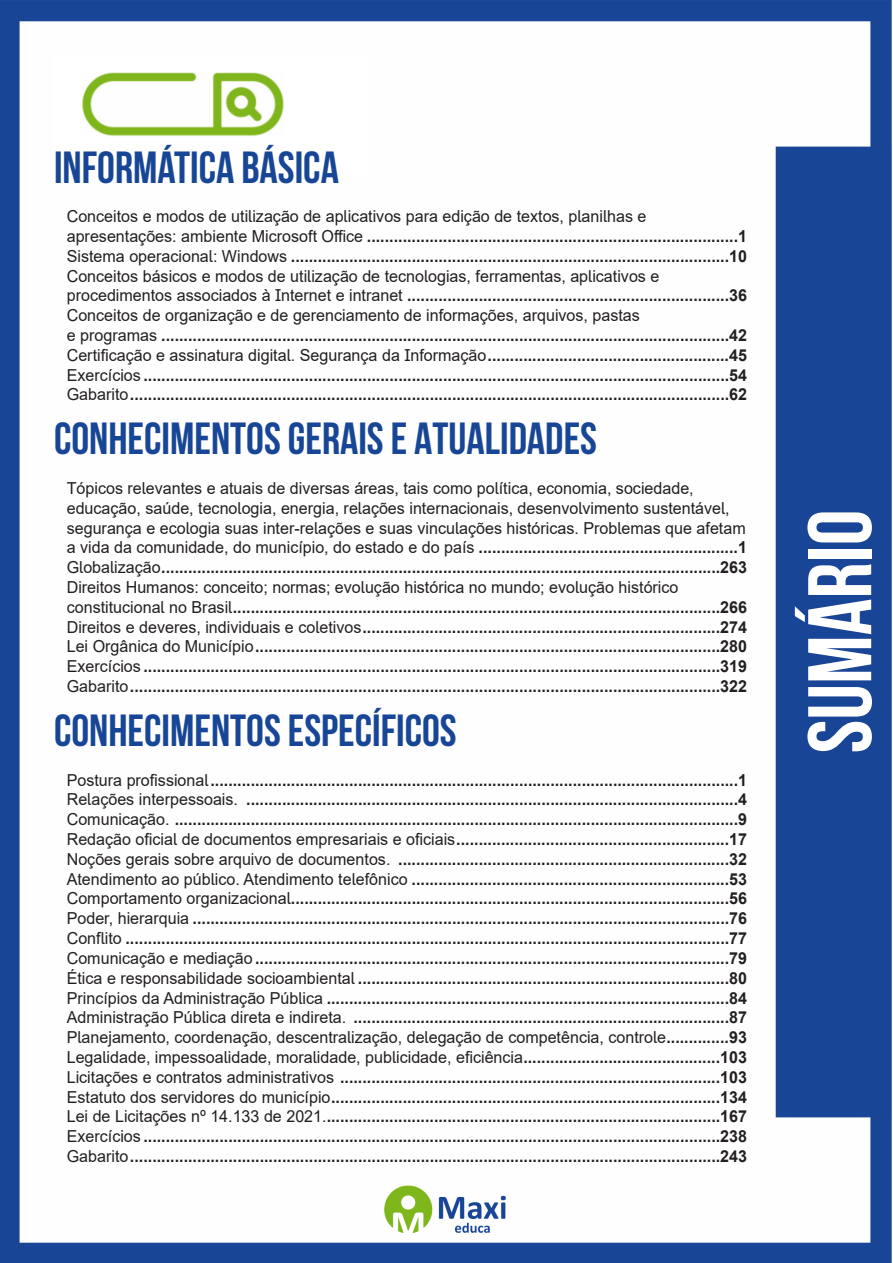
<style>
.page{position:relative;width:893px;height:1263px;background:#fff}
.page>*{position:absolute;margin:0;border:0;box-sizing:border-box;transform-origin:0 0}
.t1{font:700 90px "Bebas Neue";color:#fff}
.t2{font:700 45px "Bebas Neue";color:#184696}
.Titulo{font:700 16.5px "Arial";color:#231f20}
.Titulo-2{font:16.5px "Arial";color:#231f20}
.s1{font-weight:400}
.s2{font-weight:700}
</style>
<div class="page">
<img style="left:0;top:0;width:892px;height:1263px">
<div style="left:53px;top:55px;width:317px;height:121px;background:#fff"></div>
<img style="left:82px;top:72px;width:201px;height:64px">
<p class="t2" style="left:54px;top:142px;width:286px">INFORMÁTICA BÁSICA</p>
<p class="Titulo-2" style="left:67px;top:205px;width:581px">Conceitos e modos de utilização de aplicativos para edição de textos, planilhas e</p>
<p class="Titulo" style="left:67px;top:225px;width:682px"><span class="s1">apresentações: ambiente Microsoft Office</span> ...................................................................................1</p>
<p class="Titulo" style="left:67px;top:244px;width:682px"><span class="s1">Sistema operacional: Windows</span> ..................................................................................................10</p>
<p class="Titulo-2" style="left:67px;top:264px;width:594px">Conceitos básicos e modos de utilização de tecnologias, ferramentas, aplicativos e</p>
<p class="Titulo" style="left:67px;top:284px;width:682px"><span class="s1">procedimentos associados à Internet e intranet</span> ........................................................................36</p>
<p class="Titulo-2" style="left:67px;top:304px;width:575px">Conceitos de organização e de gerenciamento de informações, arquivos, pastas</p>
<p class="Titulo" style="left:67px;top:324px;width:682px"><span class="s1">e programas</span> ...............................................................................................................................42</p>
<p class="Titulo" style="left:67px;top:343px;width:682px"><span class="s1">Certificação e assinatura digital. Segurança da Informação</span>......................................................45</p>
<p class="Titulo" style="left:67px;top:363px;width:682px"><span class="s1">Exercícios</span> ...................................................................................................................................54</p>
<p class="Titulo" style="left:67px;top:383px;width:682px"><span class="s1">Gabarito</span>......................................................................................................................................62</p>
<p class="t2" style="left:54px;top:414px;width:545px">CONHECIMENTOS GERAIS E ATUALIDADES</p>
<p class="Titulo-2" style="left:67px;top:477px;width:628px">Tópicos relevantes e atuais de diversas áreas, tais como política, economia, sociedade,</p>
<p class="Titulo-2" style="left:67px;top:497px;width:664px">educação, saúde, tecnologia, energia, relações internacionais, desenvolvimento sustentável,</p>
<p class="Titulo-2" style="left:67px;top:516px;width:680px">segurança e ecologia suas inter-relações e suas vinculações históricas. Problemas que afetam</p>
<p class="Titulo" style="left:67px;top:536px;width:682px"><span class="s1">a vida da comunidade, do município, do estado e do país</span> ..........................................................1</p>
<p class="Titulo" style="left:67px;top:556px;width:682px"><span class="s1">Globalização</span>.............................................................................................................................263</p>
<p class="Titulo-2" style="left:67px;top:576px;width:613px">Direitos Humanos: conceito; normas; evolução histórica no mundo; evolução histórico</p>
<p class="Titulo" style="left:67px;top:595px;width:682px"><span class="s1">constitucional no Brasil</span>.............................................................................................................266</p>
<p class="Titulo" style="left:67px;top:615px;width:682px"><span class="s1">Direitos e deveres, individuais e coletivos</span>................................................................................274</p>
<p class="Titulo" style="left:67px;top:635px;width:682px"><span class="s1">Lei Orgânica do Município</span>........................................................................................................280</p>
<p class="Titulo" style="left:67px;top:655px;width:682px"><span class="s1">Exercícios</span> .................................................................................................................................319</p>
<p class="Titulo" style="left:67px;top:675px;width:682px"><span class="s1">Gabarito</span>....................................................................................................................................322</p>
<p class="t2" style="left:54px;top:706px;width:404px">CONHECIMENTOS ESPECÍFICOS</p>
<p class="Titulo" style="left:67px;top:768px;width:682px"><span class="s1">Postura profissional</span>......................................................................................................................1</p>
<p class="Titulo" style="left:67px;top:788px;width:682px"><span class="s1">Relações interpessoais.</span> ..............................................................................................................4</p>
<p class="Titulo" style="left:67px;top:808px;width:682px"><span class="s1">Comunicação.</span> ..............................................................................................................................9</p>
<p class="Titulo" style="left:67px;top:828px;width:682px"><span class="s1">Redação oficial de documentos empresariais e oficiais</span>.............................................................17</p>
<p class="Titulo" style="left:67px;top:847px;width:682px"><span class="s1">Noções gerais sobre arquivo de documentos.</span> ..........................................................................32</p>
<p class="Titulo" style="left:67px;top:867px;width:682px"><span class="s1">Atendimento ao público. Atendimento telefônico</span> .......................................................................53</p>
<p class="Titulo" style="left:67px;top:887px;width:682px"><span class="s1">Comportamento organizacional</span>..................................................................................................56</p>
<p class="Titulo" style="left:67px;top:907px;width:682px"><span class="s1">Poder, hierarquia</span> ........................................................................................................................76</p>
<p class="Titulo" style="left:67px;top:927px;width:682px"><span class="s1">Conflito</span> .......................................................................................................................................77</p>
<p class="Titulo" style="left:67px;top:946px;width:682px"><span class="s1">Comunicação e mediação</span> ..........................................................................................................79</p>
<p class="Titulo" style="left:67px;top:966px;width:682px"><span class="s1">Ética e responsabilidade socioambiental</span> ...................................................................................80</p>
<p class="Titulo" style="left:67px;top:986px;width:682px"><span class="s1">Princípios da Administração Pública</span> ..........................................................................................84</p>
<p class="Titulo" style="left:67px;top:1006px;width:682px"><span class="s1">Administração Pública direta e indireta.</span> ....................................................................................87</p>
<p class="Titulo-2" style="left:67px;top:1026px;width:682px">Planejamento, coordenação, descentralização, delegação de competência, controle<span class="s2">..............93</span></p>
<p class="Titulo-2" style="left:67px;top:1046px;width:682px">Legalidade, impessoalidade, moralidade, publicidade, eficiência<span class="s2">............................................103</span></p>
<p class="Titulo" style="left:67px;top:1065px;width:682px"><span class="s1">Licitações e contratos administrativos</span> .....................................................................................103</p>
<p class="Titulo" style="left:67px;top:1085px;width:682px"><span class="s1">Estatuto dos servidores do município</span>.......................................................................................134</p>
<p class="Titulo" style="left:67px;top:1105px;width:682px"><span class="s1">Lei de Licitações nº 14.133 de 2021.</span>........................................................................................167</p>
<p class="Titulo" style="left:67px;top:1125px;width:682px"><span class="s1">Exercícios</span> .................................................................................................................................238</p>
<p class="Titulo" style="left:67px;top:1144px;width:682px"><span class="s1">Gabarito</span>....................................................................................................................................243</p>
<h1 class="t1" style="left:791px;top:753px;width:245px;rotate:-90deg">SUMÁRIO</h1>
</div>
